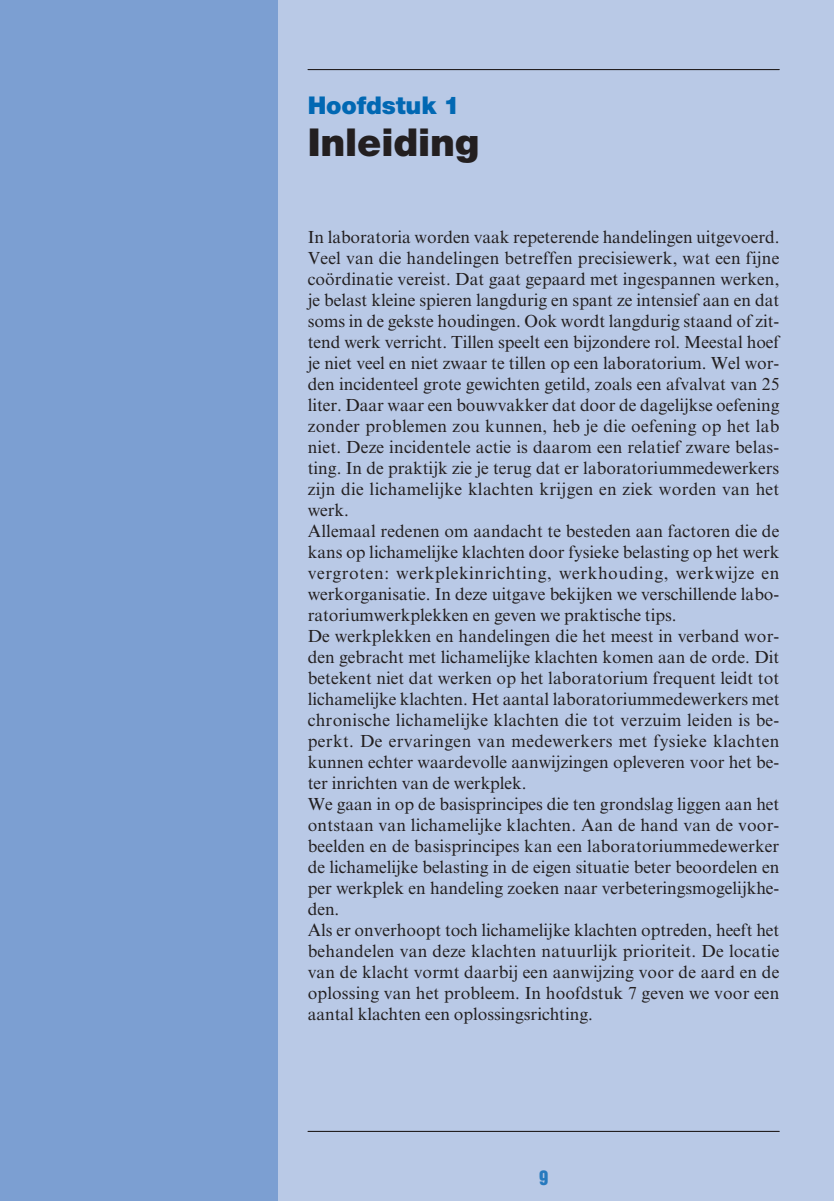
<style>
.page{position:relative;width:834px;height:1201px;background:#fff}
.page>*{position:absolute;margin:0;border:0;box-sizing:border-box;transform-origin:0 0}
.t1{font:900 38.5px "Helvetica Neue LT Std";letter-spacing:-.005em;color:#231f20}
.t2{font:900 24.5px "Helvetica Neue LT Std";letter-spacing:-.005em;color:#0168b3}
.t3{font:18.38px "Helvetica Inserat LT Std";color:#277abe}
.t4{font:17.5px/21px "Times New Roman MT Std";color:#231f20}
</style>
<div class="page">
<div style="left:0;top:0;width:833px;height:1201px;background:#b9c9e6"></div>
<div style="left:0;top:0;width:278px;height:1201px;background:#7c9fd2"></div>
<hr style="left:308px;top:69px;width:471px;height:1px;background:#231f20">
<hr style="left:308px;top:1131px;width:471px;height:1px;background:#231f20">
<p class="t2" style="left:308px;top:97px;width:153px">Hoofdstuk 1</p>
<p class="t1" style="left:308px;top:129px;width:173px">Inleiding</p>
<p class="t4" style="left:308px;top:228px;width:473px">In laboratoria worden vaak repeterende handelingen uitgevoerd.<br>Veel van die handelingen betreffen precisiewerk, wat een fijne coördinatie vereist. Dat gaat gepaard met ingespannen werken, je belast kleine spieren langdurig en spant ze intensief aan en dat soms in de gekste houdingen. Ook wordt langdurig staand of zit&shy;tend werk verricht. Tillen speelt een bijzondere rol. Meestal hoef je niet veel en niet zwaar te tillen op een laboratorium. Wel wor&shy;den incidenteel grote gewichten getild, zoals een afvalvat van 25 liter. Daar waar een bouwvakker dat door de dagelijkse oefening zonder problemen zou kunnen, heb je die oefening op het lab niet. Deze incidentele actie is daarom een relatief zware belas&shy;ting. In de praktijk zie je terug dat er laboratoriummedewerkers zijn die lichamelijke klachten krijgen en ziek worden van het werk.<br>Allemaal redenen om aandacht te besteden aan factoren die de kans op lichamelijke klachten door fysieke belasting op het werk vergroten: werkplekinrichting, werkhouding, werkwijze en werkorganisatie. In deze uitgave bekijken we verschillende labo&shy;ratoriumwerkplekken en geven we praktische tips.<br>De werkplekken en handelingen die het meest in verband wor&shy;den gebracht met lichamelijke klachten komen aan de orde. Dit betekent niet dat werken op het laboratorium frequent leidt tot lichamelijke klachten. Het aantal laboratoriummedewerkers met chronische lichamelijke klachten die tot verzuim leiden is be&shy;perkt. De ervaringen van medewerkers met fysieke klachten kunnen echter waardevolle aanwijzingen opleveren voor het be&shy;ter inrichten van de werkplek.<br>We gaan in op de basisprincipes die ten grondslag liggen aan het ontstaan van lichamelijke klachten. Aan de hand van de voor&shy;beelden en de basisprincipes kan een laboratoriummedewerker de lichamelijke belasting in de eigen situatie beter beoordelen en per werkplek en handeling zoeken naar verbeteringsmogelijkhe&shy;den.<br>Als er onverhoopt toch lichamelijke klachten optreden, heeft het behandelen van deze klachten natuurlijk prioriteit. De locatie van de klacht vormt daarbij een aanwijzing voor de aard en de oplossing van het probleem. In hoofdstuk 7 geven we voor een aantal klachten een oplossingsrichting.</p>
<p class="t3" style="left:539px;top:1169px;width:11px">9</p>
</div>
